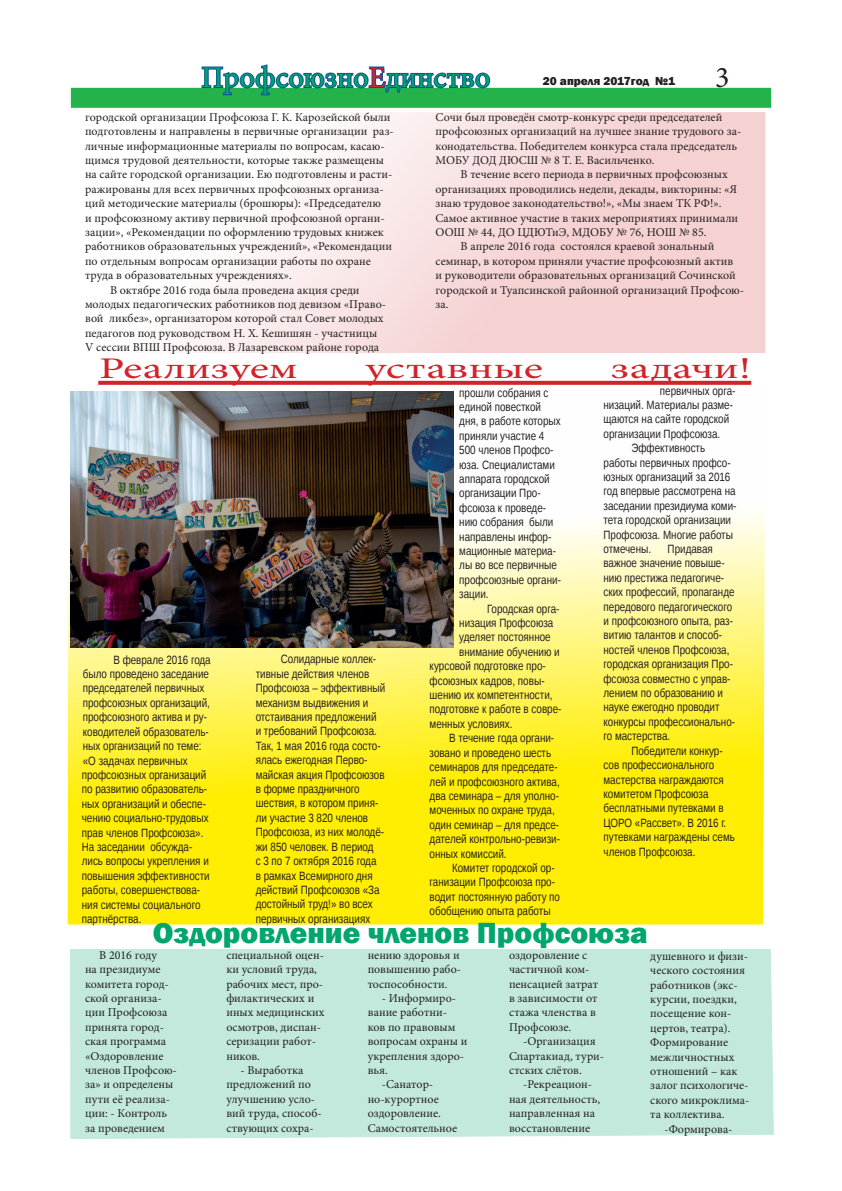
<style>
.page{position:relative;width:842px;height:1191px;background:#fff}
.page>*{position:absolute;margin:0;border:0;box-sizing:border-box;transform-origin:0 0}
.t1{font:800 30px "Franklin Gothic";color:#00a66e}
.t2{font:30px "Minion Pro";color:#d1232a;scale:1.5 1}
.t3{font:30px "Minion Pro";color:#00a66e}
.t4{font:30px "Minion Pro";color:#231f20}
.t5{font:12px/14.4px "Minion Pro";color:#231f20}
.t6{font:12px/14.4px "Liberation Sans Narrow";color:#231f20}
.t7{font:800 12px "Franklin Gothic";color:#231f20}
.s1{color:#d1232a}
</style>
<div class="page">
<div style="left:71px;top:112px;width:694px;height:241px;background:linear-gradient(to right,#fff,#f3c8c9)"></div>
<svg style="left:67px;top:384px;width:698px;height:541px"></svg>
<div style="left:70px;top:949px;width:704px;height:190px;background:#c2e9dc"></div>
<svg style="left:98px;top:381px;width:653px;height:4px;background:#d32c33"></svg>
<div style="left:71px;top:88px;width:700px;height:20px;background:#23b24b"></div>
<svg style="left:201px;top:64px;width:290px;height:32px"></svg>
<img style="left:71px;top:392px;width:383px;height:255px">
<p class="t3" style="left:201px;top:57px;width:290px">Профсоюзно<span class="s1">Е</span>динство</p>
<p class="t4" style="left:715px;top:57px;width:16px">3</p>
<p class="t5" style="left:85px;top:110px;width:310px">городской организации Профсоюза Г. К. Карозейской были подготовлены и направлены в первичные организации раз&shy;личные информационные материалы по вопросам, касаю&shy;щимся трудовой деятельности, которые также размещены на сайте городской организации. Ею подготовлены и расти&shy;ражированы для всех первичных профсоюзных организа&shy;ций методические материалы (брошюры): «Председателю<br>и профсоюзному активу первичной профсоюзной органи&shy;зации», «Рекомендации по оформлению трудовых книжек работников образовательных учреждений», «Рекомендации по отдельным вопросам организации работы по охране труда в образовательных учреждениях».</p>
<p class="t5" style="left:85px;top:283px;width:303px;text-indent:25px">В октябре 2016 года была проведена акция среди молодых педагогических работников под девизом «Право&shy;вой ликбез», организатором которой стал Совет молодых педагогов под руководством Н. Х. Кешишян - участницы V сессии ВПШ Профсоюза. В Лазаревском районе города</p>
<p class="t7" style="left:543px;top:73px;width:134px">20 апреля 2017год №1</p>
<p class="t5" style="left:435px;top:110px;width:307px">Сочи был проведён смотр-конкурс среди председателей профсоюзных организаций на лучшее знание трудового за&shy;конодательства. Победителем конкурса стала председатель МОБУ ДОД ДЮСШ № 8 Т. Е. Васильченко.</p>
<p class="t5" style="left:435px;top:167px;width:304px;text-indent:25px">В течение всего периода в первичных профсоюзных организациях проводились недели, декады, викторины: «Я знаю трудовое законодательство!», «Мы знаем ТК РФ!».<br>Самое активное участие в таких мероприятиях принимали ООШ № 44, ДО ЦДЮТиЭ, МДОБУ № 76, НОШ № 85.</p>
<p class="t5" style="left:435px;top:239px;width:310px;text-indent:25px">В апреле 2016 года состоялся краевой зональный семинар, в котором приняли участие профсоюзный актив<br>и руководители образовательных организаций Сочинской городской и Туапсинской районной организаций Профсою&shy;за.</p>
<p class="t2" style="left:99px;top:348px;width:134px">Реализуем</p>
<p class="t2" style="left:366px;top:348px;width:120px">уставные</p>
<p class="t2" style="left:611px;top:348px;width:95px">задачи!</p>
<p class="t6" style="left:459px;top:386px;width:103px">прошли собрания с единой повесткой дня, в работе которых приняли участие 4<br>500 членов Профсо&shy;юза. Специалистами аппарата городской организации Про&shy;фсоюза к проведе&shy;нию собрания были направлены инфор&shy;мационные материа&shy;лы во все первичные профсоюзные органи&shy;зации.</p>
<p class="t6" style="left:487px;top:602px;width:74px">Городская орга-</p>
<p class="t6" style="left:459px;top:616px;width:96px">низация Профсоюза</p>
<p class="t6" style="left:459px;top:630px;width:93px">уделяет постоянное</p>
<p class="t6" style="left:459px;top:645px;width:102px">внимание обучению и</p>
<p class="t6" style="left:430px;top:659px;width:118px">курсовой подготовке про-</p>
<p class="t6" style="left:430px;top:674px;width:116px">фсоюзных кадров, повы-</p>
<p class="t6" style="left:430px;top:688px;width:124px">шению их компетентности,</p>
<p class="t6" style="left:430px;top:702px;width:133px">подготовке к работе в совре-</p>
<p class="t6" style="left:430px;top:717px;width:84px">менных условиях.</p>
<p class="t6" style="left:430px;top:731px;width:132px;text-indent:20px">В течение года органи&shy;зовано и проведено шесть семинаров для председате&shy;лей и профсоюзного актива, два семинара – для уполно&shy;моченных по охране труда, один семинар – для предсе&shy;дателей контрольно-ревизи&shy;онных комиссий.</p>
<p class="t6" style="left:430px;top:861px;width:132px;text-indent:22px">Комитет городской ор&shy;ганизации Профсоюза про&shy;водит постоянную работу по обобщению опыта работы</p>
<p class="t6" style="left:603px;top:384px;width:133px;text-indent:56px">первичных орга&shy;низаций. Материалы разме&shy;щаются на сайте городской организации Профсоюза.</p>
<p class="t6" style="left:603px;top:441px;width:134px;text-indent:28px">Эффективность работы первичных профсо&shy;юзных организаций за 2016 год впервые рассмотрена на заседании президиума коми&shy;тета городской организации<br>Профсоюза. Многие работы отмечены.</p>
<p class="t6" style="left:603px;top:542px;width:133px;text-indent:64px">Придавая важное значение повыше&shy;нию престижа педагогиче&shy;ских профессий, пропаганде передового педагогического и профсоюзного опыта, раз&shy;витию талантов и способ&shy;ностей членов Профсоюза, городская организация Про&shy;фсоюза совместно с управ&shy;лением по образованию и науке ежегодно проводит конкурсы профессионально&shy;го мастерства.</p>
<p class="t6" style="left:603px;top:744px;width:133px;text-indent:28px">Победители конкур&shy;сов профессионального мастерства награждаются комитетом Профсоюза бесплатными путевками в<br>ЦОРО «Рассвет». В 2016 г. путевками награждены семь членов Профсоюза.</p>
<p class="t6" style="left:82px;top:653px;width:130px;text-indent:32px">В феврале 2016 года было проведено заседание председателей первичных профсоюзных организаций, профсоюзного актива и ру&shy;ководителей образователь&shy;ных организаций по теме: «О задачах первичных профсоюзных организаций по развитию образователь&shy;ных организаций и обеспе&shy;чению социально-трудовых прав членов Профсоюза».<br>На заседании обсужда&shy;лись вопросы укрепления и повышения эффективности работы, совершенствова&shy;ния системы социального партнёрства.</p>
<p class="t6" style="left:256px;top:652px;width:131px;text-indent:25px">Солидарные коллек&shy;тивные действия членов<br>Профсоюза – эффективный механизм выдвижения и отстаивания предложений<br>и требований Профсоюза.<br>Так, 1 мая 2016 года состо&shy;ялась ежегодная Перво&shy;майская акция Профсоюзов в форме праздничного шествия, в котором приня&shy;ли участие 3 820 членов<br>Профсоюза, из них молодё&shy;жи 850 человек. В период<br>с 3 по 7 октября 2016 года<br>в рамках Всемирного дня действий Профсоюзов «За достойный труд!» во всех первичных организациях</p>
<p class="t1" style="left:153px;top:913px;width:497px">Оздоровление членов Профсоюза</p>
<p class="t5" style="left:85px;top:947px;width:93px;text-indent:14px">В 2016 году<br>на президиуме комитета город&shy;ской организа&shy;ции Профсоюза принята город&shy;ская программа «Оздоровление членов Профсою&shy;за» и определены пути её реализа&shy;ции: - Контроль за проведением</p>
<p class="t5" style="left:226px;top:947px;width:100px">специальной оцен&shy;ки условий труда, рабочих мест, про&shy;филактических и иных медицинских осмотров, диспан&shy;серизации работ&shy;ников.</p>
<p class="t5" style="left:226px;top:1063px;width:97px;text-indent:14px">- Выработка предложений по улучшению усло&shy;вий труда, способ&shy;ствующих сохра-</p>
<p class="t5" style="left:368px;top:947px;width:95px;text-align:justify">нению здоровья и повышению рабо&shy;тоспособности.</p>
<p class="t5" style="left:368px;top:991px;width:101px;text-indent:14px">- Информиро&shy;вание работни&shy;ков по правовым вопросам охраны и укрепления здоро&shy;вья.</p>
<p class="t5" style="left:368px;top:1077px;width:91px;text-indent:14px">-Санатор&shy;но-курортное оздоровление.<br>Самостоятельное</p>
<p class="t5" style="left:509px;top:947px;width:90px">оздоровление с частичной ком&shy;пенсацией затрат в зависимости от стажа членства в<br>Профсоюзе.</p>
<p class="t5" style="left:509px;top:1034px;width:97px;text-indent:14px">-Организация<br>Спартакиад, тури&shy;стских слётов.</p>
<p class="t5" style="left:509px;top:1077px;width:93px;text-indent:14px">-Рекреацион&shy;ная деятельность, направленная на восстановление</p>
<p class="t5" style="left:650px;top:948px;width:101px">душевного и физи&shy;ческого состояния работников (экс&shy;курсии, поездки, посещение кон&shy;цертов, театра).<br>Формирование межличностных отношений – как залог психологиче&shy;ского микроклима&shy;та коллектива.</p>
<p class="t5" style="left:664px;top:1121px;width:70px">-Формирова-</p>
</div>
